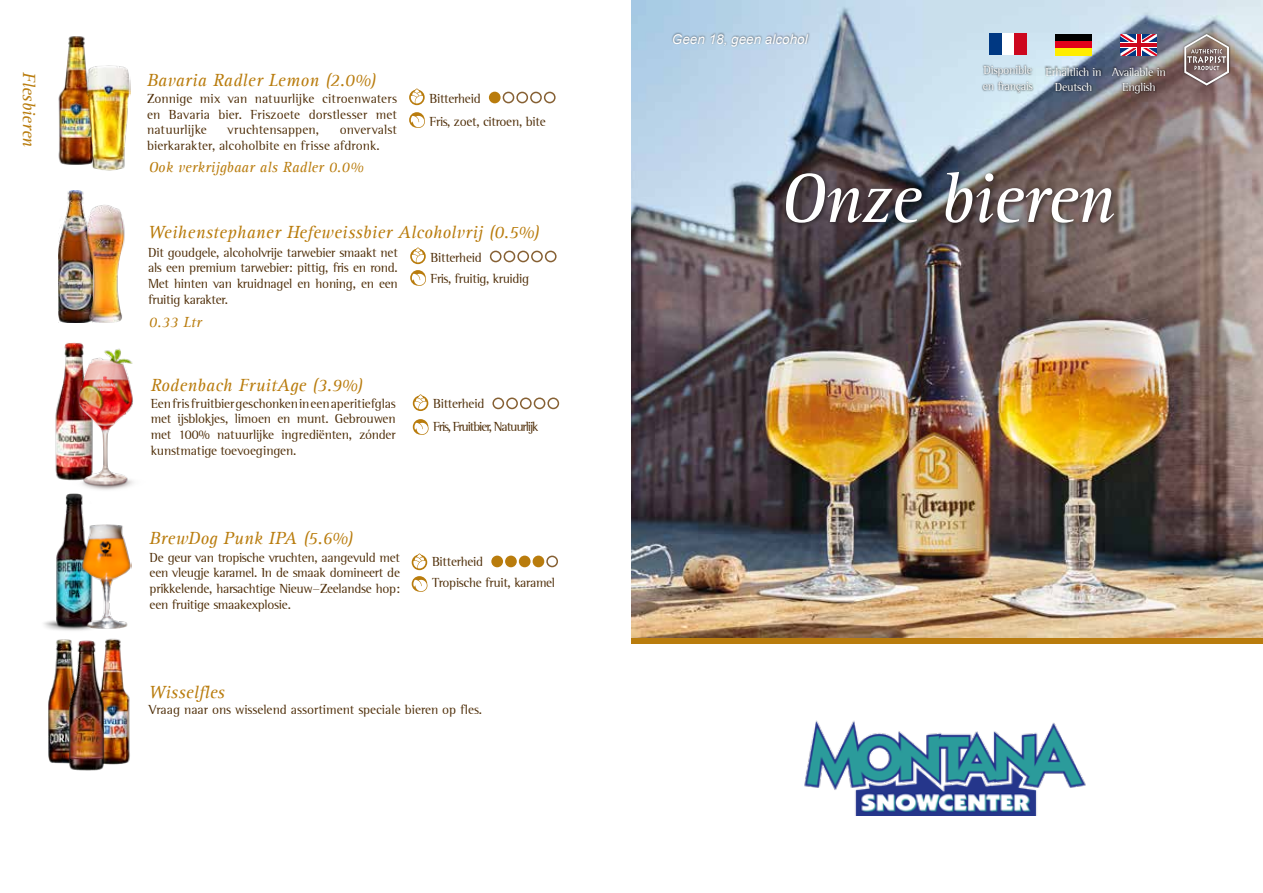
<style>
.page{position:relative;width:1263px;height:893px;background:#fff}
.page>*{position:absolute;margin:0;border:0;box-sizing:border-box;transform-origin:0 0}
.t1{font:72px "Rotis Serif Italic L Tedit";letter-spacing:-.02em;color:#fff}
.t2{font:18px "Rotis Serif Italic L Tedit";letter-spacing:.01em;color:#b97c0d}
.t3{font:italic 18px "Rotis Serif";letter-spacing:-.005em;color:#b97c0d}
.t4{font:15px "Rotis Serif Italic L Tedit";letter-spacing:.01em;color:#b97c0d}
.t5{font:13.5px/15.8px "Rotis Semi Serif L Tedit";letter-spacing:-.02em;color:#4e2d07;text-align:justify}
.t6{font:13.5px/15.8px "Rotis Semi Serif L Tedit";letter-spacing:.005em;color:#4e2d07}
.t7{font:13.5px "Rotis Semi Serif L Tedit";color:#4e2d07}
.t8{font:13.5px/23px "Rotis Semi Serif L Tedit";letter-spacing:-.08em;color:#4e2d07}
.t9{font:italic 13.5px "Arial";color:#fff}
.t10{font:12px/15.8px "Rotis Semi Serif L Tedit";letter-spacing:-.02em;color:#fff;text-align:center}
</style>
<div class="page">
<img style="left:631px;top:0;width:632px;height:638px">
<div style="left:1182px;top:33px;width:49px;height:54px;background:#000;opacity:.5"></div>
<svg style="left:1184px;top:34px;width:45px;height:52px"></svg>
<div style="left:631px;top:638px;width:632px;height:6px;background:#b97c0d"></div>
<img style="left:804px;top:720px;width:282px;height:95px">
<div style="left:783px;top:169px;width:336px;height:59px;background:#000;opacity:.5"></div>
<div style="left:671px;top:32px;width:139px;height:16px;background:#000;opacity:.5"></div>
<div style="left:1043px;top:65px;width:60px;height:28px;background:#000;opacity:.8"></div>
<div style="left:1055px;top:34px;width:37px;height:7px;background:#000"></div>
<div style="left:1055px;top:41px;width:37px;height:8px;background:#e2001a"></div>
<div style="left:1055px;top:49px;width:37px;height:7px;background:#ffed00"></div>
<div style="left:981px;top:64px;width:54px;height:30px;background:#000;opacity:.8"></div>
<div style="left:998px;top:33px;width:20px;height:22px;background:#fff"></div>
<div style="left:989px;top:33px;width:13px;height:22px;background:#003882"></div>
<div style="left:1014px;top:33px;width:12px;height:22px;background:#cd071e"></div>
<div style="left:1110px;top:65px;width:57px;height:30px;background:#000;opacity:.8"></div>
<svg style="left:1120px;top:34px;width:37px;height:22px"></svg>
<svg style="left:1136px;top:34px;width:5px;height:22px"></svg>
<div style="left:1120px;top:42px;width:37px;height:6px;background:#fff"></div>
<hr style="left:1137px;top:34px;width:3px;height:22px;background:#cd071e">
<hr style="left:1120px;top:43px;width:37px;height:4px;background:#cd071e">
<svg style="left:409px;top:88px;width:16px;height:17px"></svg>
<svg style="left:409px;top:112px;width:16px;height:16px"></svg>
<div style="left:489px;top:92px;width:12px;height:11px;background:#b97c0d;border-radius:50%"></div>
<div style="left:503px;top:92px;width:11px;height:11px;border:2px solid #866033;border-radius:50%"></div>
<div style="left:516px;top:92px;width:12px;height:11px;border:2px solid #866033;border-radius:50%"></div>
<div style="left:530px;top:92px;width:12px;height:11px;border:2px solid #866033;border-radius:50%"></div>
<div style="left:544px;top:92px;width:12px;height:11px;border:2px solid #866033;border-radius:50%"></div>
<img style="left:58px;top:36px;width:27px;height:129px">
<img style="left:82px;top:53px;width:48px;height:118px">
<svg style="left:410px;top:247px;width:16px;height:17px"></svg>
<svg style="left:410px;top:270px;width:16px;height:16px"></svg>
<div style="left:490px;top:251px;width:11px;height:11px;border:2px solid #866033;border-radius:50%"></div>
<div style="left:504px;top:251px;width:11px;height:11px;border:2px solid #866033;border-radius:50%"></div>
<div style="left:517px;top:251px;width:12px;height:11px;border:2px solid #866033;border-radius:50%"></div>
<div style="left:531px;top:251px;width:12px;height:11px;border:2px solid #866033;border-radius:50%"></div>
<div style="left:545px;top:251px;width:11px;height:11px;border:2px solid #866033;border-radius:50%"></div>
<img style="left:59px;top:190px;width:21px;height:132px">
<img style="left:80px;top:190px;width:45px;height:133px">
<svg style="left:413px;top:394px;width:15px;height:17px"></svg>
<svg style="left:413px;top:419px;width:16px;height:16px"></svg>
<div style="left:492px;top:398px;width:12px;height:11px;border:2px solid #866033;border-radius:50%"></div>
<div style="left:506px;top:398px;width:12px;height:11px;border:2px solid #866033;border-radius:50%"></div>
<div style="left:520px;top:398px;width:12px;height:11px;border:2px solid #866033;border-radius:50%"></div>
<div style="left:534px;top:398px;width:11px;height:11px;border:2px solid #866033;border-radius:50%"></div>
<div style="left:547px;top:398px;width:12px;height:11px;border:2px solid #866033;border-radius:50%"></div>
<img style="left:55px;top:378px;width:9px;height:102px">
<img style="left:64px;top:342px;width:70px;height:148px">
<svg style="left:412px;top:553px;width:15px;height:17px"></svg>
<svg style="left:412px;top:576px;width:15px;height:16px"></svg>
<div style="left:491px;top:556px;width:12px;height:11px;background:#b97c0d;border-radius:50%"></div>
<div style="left:505px;top:556px;width:12px;height:11px;background:#b97c0d;border-radius:50%"></div>
<div style="left:519px;top:556px;width:11px;height:11px;background:#b97c0d;border-radius:50%"></div>
<div style="left:533px;top:556px;width:11px;height:11px;background:#b97c0d;border-radius:50%"></div>
<div style="left:546px;top:556px;width:12px;height:11px;border:2px solid #866033;border-radius:50%"></div>
<img style="left:44px;top:480px;width:56px;height:151px">
<img style="left:80px;top:522px;width:52px;height:107px">
<img style="left:48px;top:639px;width:22px;height:125px">
<img style="left:92px;top:629px;width:38px;height:136px">
<img style="left:68px;top:640px;width:37px;height:131px">
<p class="t9" style="left:672px;top:30px;width:137px">Geen 18, geen alcohol</p>
<h2 class="t3" style="left:39px;top:72px;width:76px;rotate:90deg">Flesbieren</h2>
<p class="t10" style="left:983px;top:62px;width:52px;text-align:left">Disponible en français</p>
<p class="t10" style="left:1112px;top:64px;width:55px">Available in<br>English</p>
<p class="t10" style="left:1046px;top:64px;width:58px">Erhältlich in<br>Deutsch</p>
<h2 class="t2" style="left:147px;top:70px;width:231px">Bavaria Radler Lemon (2.0%)</h2>
<p class="t5" style="left:147px;top:90px;width:251px">Zonnige mix van natuurlijke citroenwaters en Bavaria bier. Friszoete dorstlesser met natuurlijke</p>
<p class="t5" style="left:430px;top:87px;width:118px;line-height:23px">Bitterheid<br>Fris, zoet, citroen, bite</p>
<p class="t6" style="left:147px;top:122px;width:251px;text-indent:193px">onvervalst bierkarakter, alcoholbite en frisse afdronk.</p>
<p class="t4" style="left:149px;top:159px;width:216px">Ook verkrijgbaar als Radler 0.0%</p>
<p class="t6" style="left:227px;top:122px;width:93px">vruchtensappen,</p>
<h1 class="t1" style="left:780px;top:158px;width:336px">Onze bieren</h1>
<h2 class="t2" style="left:148px;top:222px;width:393px">Weihenstephaner Hefeweissbier Alcoholvrij (0.5%)</h2>
<p class="t5" style="left:148px;top:244px;width:251px">Dit goudgele, alcoholvrije tarwebier smaakt net als een premium tarwebier: pittig, fris en rond.<br>Met hinten van kruidnagel en honing, en een fruitig karakter.</p>
<p class="t4" style="left:149px;top:314px;width:54px">0.33 Ltr</p>
<p class="t5" style="left:431px;top:247px;width:100px;line-height:21px">Bitterheid<br>Fris, fruitig, kruidig</p>
<h2 class="t2" style="left:151px;top:375px;width:214px">Rodenbach FruitAge (3.9%)</h2>
<p class="t5" style="left:151px;top:395px;width:247px">Een fris fruitbier geschonken in een aperitiefglas met ijsblokjes, limoen en munt. Gebrouwen met 100% natuurlijke ingrediënten, zónder kunstmatige toevoegingen.</p>
<h2 class="t2" style="left:150px;top:528px;width:205px">BrewDog Punk IPA (5.6%)</h2>
<p class="t5" style="left:150px;top:549px;width:252px">De geur van tropische vruchten, aangevuld met een vleugje karamel. In de smaak domineert de prikkelende, harsachtige Nieuw-Zeelandse hop: een fruitige smaakexplosie.</p>
<p class="t8" style="left:433px;top:392px;width:107px">Bitterheid<br>Fris, Fruitbier, Natuurlijk</p>
<p class="t5" style="left:432px;top:551px;width:125px;line-height:21px">Bitterheid<br>Tropische fruit, karamel</p>
<h2 class="t2" style="left:149px;top:682px;width:78px">Wisselfles</h2>
<p class="t7" style="left:149px;top:701px;width:335px">Vraag naar ons wisselend assortiment speciale bieren op fles.</p>
</div>
